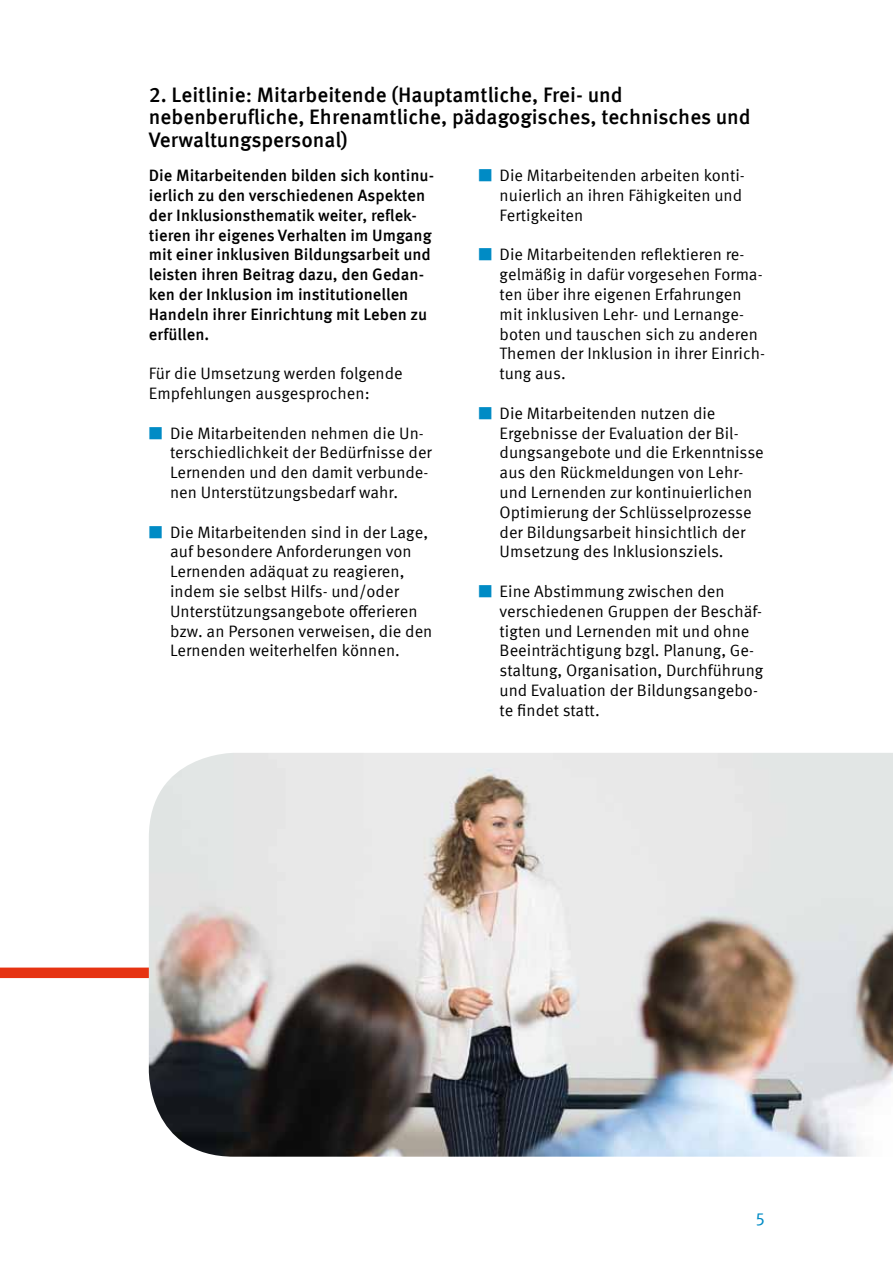
<style>
.page{position:relative;width:893px;height:1263px;background:#fff}
.page>*{position:absolute;margin:0;border:0;box-sizing:border-box;transform-origin:0 0}
.t1{font:500 21px/22.5px "Meta Offc Pro";color:#000}
.t2{font:18px "Meta Offc Pro Norm";color:#008bc5}
.t3{font:16.5px/19.8px "Meta Offc Pro Norm";color:#000}
.t4{font:500 16.5px/19.8px "Meta Offc Pro";color:#000}
.s1{color:#008bc5}
</style>
<div class="page">
<div style="left:0;top:967px;width:893px;height:11px;background:#e63312"></div>
<img style="left:149px;top:753px;width:744px;height:404px">
<h2 class="t1" style="left:149px;top:82px;width:603px">2. Leitlinie: Mitarbeitende (Hauptamtliche, Frei- und nebenberufliche, Ehrenamtliche, pädagogisches, technisches und<br>Verwaltungspersonal)</h2>
<p class="t4" style="left:149px;top:164px;width:287px">Die Mitarbeitenden bilden sich kontinu&shy;ierlich zu den verschiedenen Aspekten der Inklusionsthematik weiter, reflek&shy;tieren ihr eigenes Verhalten im Umgang mit einer inklusiven Bildungsarbeit und leisten ihren Beitrag dazu, den Gedan&shy;ken der Inklusion im institutionellen Handeln ihrer Einrichtung mit Leben zu erfüllen.</p>
<p class="t3" style="left:149px;top:362px;width:255px">Für die Umsetzung werden folgende<br>Empfehlungen ausgesprochen:</p>
<p class="t3" style="left:170px;top:422px;width:263px;text-indent:-21px"><span class="s1">■</span> Die Mitarbeitenden nehmen die Un&shy;terschiedlichkeit der Bedürfnisse der Lernenden und den damit verbunde&shy;nen Unterstützungsbedarf wahr.</p>
<p class="t3" style="left:170px;top:521px;width:264px;text-indent:-21px"><span class="s1">■</span> Die Mitarbeitenden sind in der Lage, auf besondere Anforderungen von Lernenden adäquat zu reagieren, indem sie selbst Hilfs- und/oder Unterstützungsangebote offerieren bzw. an Personen verweisen, die den Lernenden weiterhelfen können.</p>
<p class="t3" style="left:500px;top:164px;width:247px;text-indent:-21px"><span class="s1">■</span> Die Mitarbeitenden arbeiten konti&shy;nuierlich an ihren Fähigkeiten und<br>Fertigkeiten</p>
<p class="t3" style="left:500px;top:244px;width:267px;text-indent:-21px"><span class="s1">■</span> Die Mitarbeitenden reflektieren re&shy;gelmäßig in dafür vorgesehen Forma&shy;ten über ihre eigenen Erfahrungen mit inklusiven Lehr- und Lernange&shy;boten und tauschen sich zu anderen<br>Themen der Inklusion in ihrer Einrich&shy;tung aus.</p>
<p class="t3" style="left:500px;top:402px;width:266px;text-indent:-21px"><span class="s1">■</span> Die Mitarbeitenden nutzen die Ergebnisse der Evaluation der Bil&shy;dungsangebote und die Erkenntnisse aus den Rückmeldungen von Lehr&shy;und Lernenden zur kontinuierlichen Optimierung der Schlüsselprozesse der Bildungsarbeit hinsichtlich der Umsetzung des Inklusionsziels.</p>
<p class="t3" style="left:500px;top:580px;width:265px;text-indent:-21px"><span class="s1">■</span> Eine Abstimmung zwischen den verschiedenen Gruppen der Beschäf&shy;tigten und Lernenden mit und ohne Beeinträchtigung bzgl. Planung, Ge&shy;staltung, Organisation, Durchführung und Evaluation der Bildungsangebo&shy;te findet statt.</p>
<p class="t2" style="left:755px;top:1205px;width:12px">5</p>
</div>
